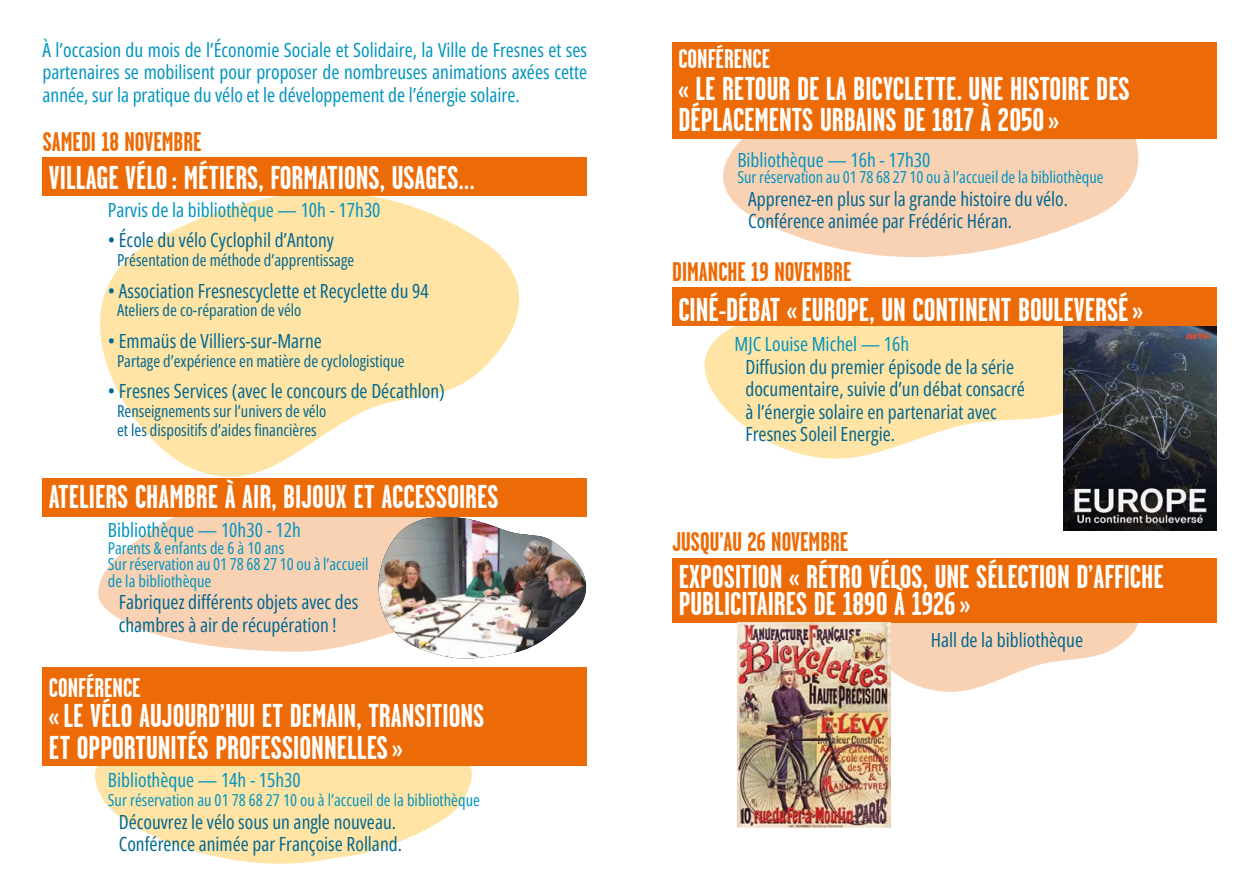
<style>
.page{position:relative;width:1259px;height:893px;background:#fff}
.page>*{position:absolute;margin:0;border:0;box-sizing:border-box;transform-origin:0 0}
.t1{font:700 33px/31.5px "Garage Gothic";color:#fff}
.t2{font:700 27px "Garage Gothic";color:#ed6b06}
.t3{font:700 27px "Garage Gothic";color:#fff}
.t4{font:19.5px/22.5px "Open Sans";color:#006791}
.t5{font:19.5px/22.5px "Open Sans";color:#0094bf;text-align:justify}
.t6{font:16.5px/16.5px "Open Sans";color:#0094bf}
.t7{font:16.5px/18.8px "Open Sans";color:#006791}
</style>
<div class="page">
<svg style="left:723px;top:139px;width:416px;height:118px;fill:#f9d2b4"></svg>
<svg style="left:704px;top:326px;width:359px;height:133px;fill:#ffe4a5"></svg>
<svg style="left:94px;top:766px;width:378px;height:98px;fill:#ffe4a5"></svg>
<svg style="left:94px;top:516px;width:265px;height:136px;background:#f9d7bd"></svg>
<svg style="left:100px;top:196px;width:420px;height:281px;fill:#ffe4a5"></svg>
<div style="left:43px;top:158px;width:544px;height:38px;background:#ed6b06"></div>
<div style="left:672px;top:288px;width:544px;height:38px;background:#ed6b06"></div>
<div style="left:43px;top:478px;width:544px;height:38px;background:#ed6b06"></div>
<div style="left:43px;top:667px;width:544px;height:99px;background:#ed6b06"></div>
<div style="left:672px;top:43px;width:544px;height:96px;background:#ed6b06"></div>
<svg style="left:890px;top:623px;width:248px;height:69px"></svg>
<div style="left:672px;top:558px;width:544px;height:65px;background:#ed6b06"></div>
<img style="left:1063px;top:326px;width:153px;height:205px">
<img style="left:737px;top:623px;width:153px;height:204px">
<svg style="left:359px;top:516px;width:228px;height:1px"></svg>
<img style="left:359px;top:517px;width:228px;height:142px">
<p class="t5" style="left:43px;top:38px;width:546px">À l’occasion du mois de l’Économie Sociale et Solidaire, la Ville de Fresnes et ses partenaires se mobilisent pour proposer de nombreuses animations axées cette année, sur la pratique du vélo et le développement de l’énergie solaire.</p>
<h2 class="t2" style="left:43px;top:128px;width:160px">SAMEDI 18 NOVEMBRE</h2>
<h1 class="t1" style="left:49px;top:163px;width:427px">VILLAGE VÉLO: MÉTIERS, FORMATIONS, USAGES…</h1>
<p class="t5" style="left:108px;top:199px;width:274px">Parvis de la bibliothèque — 10h - 17h30</p>
<p class="t4" style="left:108px;top:229px;width:228px">• École du vélo Cyclophil d’Antony</p>
<p class="t7" style="left:117px;top:250px;width:239px">Présentation de méthode d’apprentissage</p>
<p class="t4" style="left:108px;top:279px;width:322px">• Association Fresnescyclette et Recyclette du 94</p>
<p class="t7" style="left:117px;top:301px;width:186px">Ateliers de co-réparation de vélo</p>
<p class="t4" style="left:108px;top:329px;width:216px">• Emmaüs de Villiers-sur-Marne</p>
<p class="t7" style="left:117px;top:351px;width:289px">Partage d’expérience en matière de cyclologistique</p>
<p class="t4" style="left:108px;top:379px;width:338px">• Fresnes Services (avec le concours de Décathlon)</p>
<p class="t7" style="left:117px;top:401px;width:211px">Renseignements sur l’univers de vélo et les dispositifs d’aides financières</p>
<h1 class="t1" style="left:49px;top:481px;width:451px">ATELIERS CHAMBRE À AIR, BIJOUX ET ACCESSOIRES</h1>
<p class="t5" style="left:108px;top:518px;width:194px">Bibliothèque — 10h30 - 12h</p>
<p class="t6" style="left:108px;top:539px;width:262px">Parents &amp; enfants de 6 à 10 ans<br>Sur réservation au 01 78 68 27 10 ou à l’accueil de la bibliothèque</p>
<p class="t4" style="left:119px;top:590px;width:241px">Fabriquez différents objets avec des chambres à air de récupération !</p>
<h2 class="t3" style="left:49px;top:673px;width:93px">CONFÉRENCE</h2>
<h1 class="t1" style="left:49px;top:700px;width:437px">«LE VÉLO AUJOURD’HUI ET DEMAIN, TRANSITIONS<br>ET OPPORTUNITÉS PROFESSIONNELLES»</h1>
<p class="t5" style="left:108px;top:768px;width:194px">Bibliothèque — 14h - 15h30</p>
<p class="t6" style="left:108px;top:791px;width:373px">Sur réservation au 01 78 68 27 10 ou à l’accueil de la bibliothèque</p>
<p class="t4" style="left:119px;top:810px;width:285px">Découvrez le vélo sous un angle nouveau.<br>Conférence animée par Françoise Rolland.</p>
<h2 class="t3" style="left:678px;top:45px;width:93px">CONFÉRENCE</h2>
<h1 class="t1" style="left:678px;top:73px;width:453px">« LE RETOUR DE LA BICYCLETTE. UNE HISTOIRE DES<br>DÉPLACEMENTS URBAINS DE 1817 À 2050»</h1>
<p class="t5" style="left:737px;top:148px;width:194px">Bibliothèque — 16h - 17h30</p>
<p class="t6" style="left:737px;top:169px;width:368px">Sur réservation au 01 78 68 27 10 ou à l’accueil de la bibliothèque</p>
<p class="t4" style="left:748px;top:187px;width:321px">Apprenez-en plus sur la grande histoire du vélo.<br>Conférence animée par Frédéric Héran.</p>
<h2 class="t2" style="left:672px;top:258px;width:181px">DIMANCHE 19 NOVEMBRE</h2>
<h1 class="t1" style="left:678px;top:294px;width:466px">CINÉ-DÉBAT «EUROPE, UN CONTINENT BOULEVERSÉ»</h1>
<p class="t5" style="left:734px;top:332px;width:176px">MJC Louise Michel — 16h</p>
<p class="t4" style="left:745px;top:355px;width:281px">Diffusion du premier épisode de la série documentaire, suivie d’un débat consacré à l’énergie solaire en partenariat avec Fresnes Soleil Energie.</p>
<h2 class="t2" style="left:672px;top:528px;width:177px">JUSQU’AU 26 NOVEMBRE</h2>
<h1 class="t1" style="left:678px;top:564px;width:486px;line-height:27px">EXPOSITION « RÉTRO VÉLOS, UNE SÉLECTION D’AFFICHE<br>PUBLICITAIRES DE 1890 À 1926»</h1>
<p class="t4" style="left:930px;top:628px;width:154px">Hall de la bibliothèque</p>
</div>
